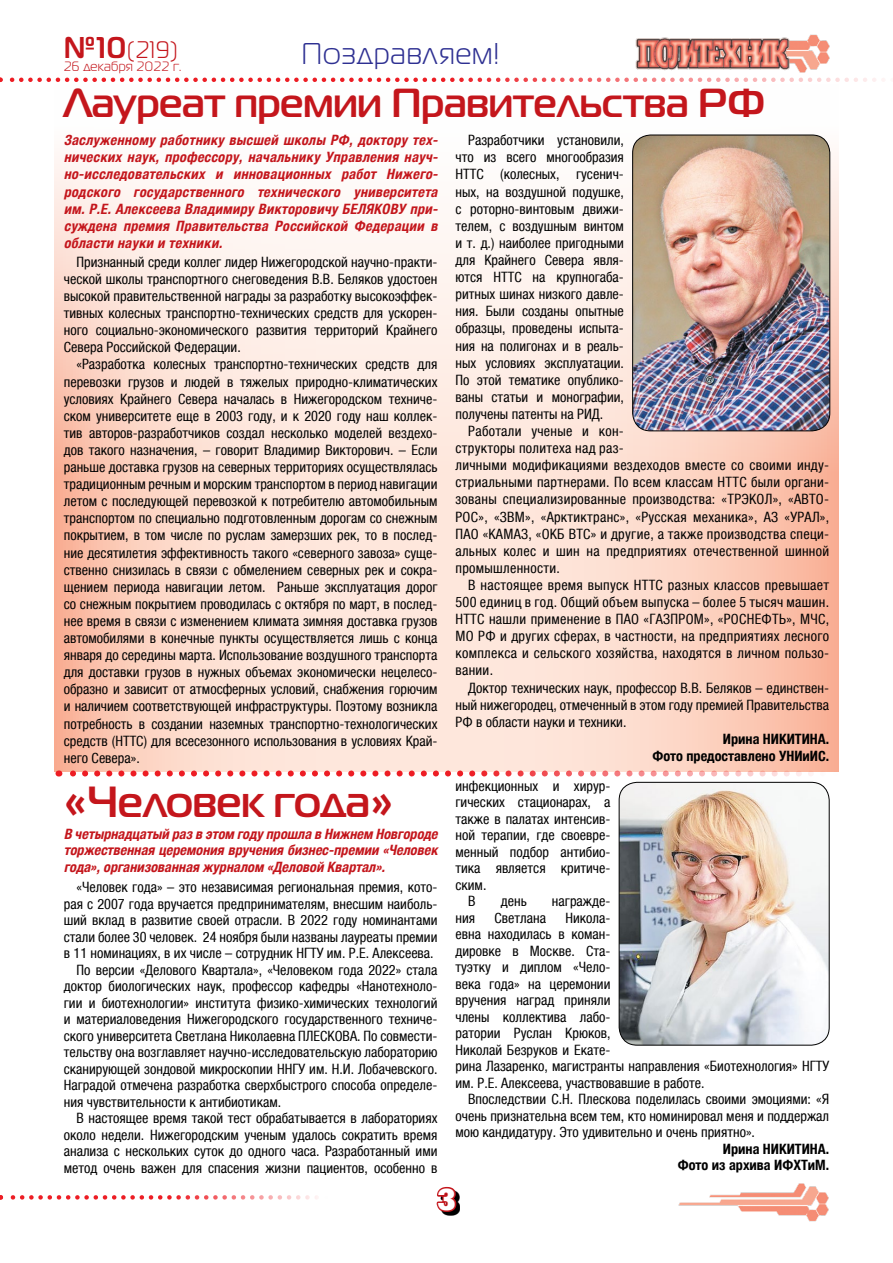
<style>
.page{position:relative;width:893px;height:1263px;background:#fff}
.page>*{position:absolute;margin:0;border:0;box-sizing:border-box;transform-origin:0 0}
.t1{font:700 43.5px "Magistral C";color:#c4161c}
.t2{font:700 40.5px "Magistral C";color:#c4161c}
.t3{font:30px "Magistral C";letter-spacing:.035em;color:#2e3092}
.t4{font:30px "Xenia Bold Cyrillic";color:#fff}
.t5{font:24px "Magistral C";color:#c4161c}
.t6{font:condensed 14.25px/17.1px "Helvetica Neue LTCYR";color:#000;text-align:justify}
.t7{font:italic 700 condensed 14.25px/17.1px "Helvetica Neue LTCYR";color:#c4161c;text-align:justify}
.t8{font:condensed 14.25px/17.1px "Helvetica Neue LTCYR";letter-spacing:.02em;color:#000}
.t9{font:700 condensed 14.25px/17.1px "Helvetica Neue LTCYR";color:#000;text-align:right}
.t10{font:13.5px "Magistral C";letter-spacing:.02em;color:#c4161c}
.s1{font-weight:700;font-size:30px}
</style>
<div class="page">
<img style="left:793px;top:34px;width:36px;height:39px">
<img style="left:635px;top:37px;width:158px;height:34px">
<svg style="left:0;top:78px;width:884px;height:4px"></svg>
<svg style="left:0;top:1195px;width:317px;height:4px"></svg>
<img style="left:678px;top:1183px;width:151px;height:39px">
<svg style="left:444px;top:1194px;width:16px;height:21px"></svg>
<svg style="left:436px;top:1186px;width:23px;height:28px"></svg>
<svg style="left:55px;top:134px;width:783px;height:637px"></svg>
<svg style="left:58px;top:770px;width:765px;height:6px"></svg>
<img style="left:633px;top:135px;width:197px;height:296px">
<div style="left:632px;top:135px;width:198px;height:296px;border:1px solid #000;border-radius:18px"></div>
<img style="left:619px;top:782px;width:210px;height:263px">
<div style="left:619px;top:782px;width:210px;height:263px;border:1px solid #000;border-radius:18px"></div>
<h3 class="t5" style="left:64px;top:37px;width:116px"><span class="s1">№10</span>(219)</h3>
<p class="t10" style="left:64px;top:59px;width:119px">26 декабря 2022 г.</p>
<h3 class="t3" style="left:302px;top:38px;width:199px">Поздравляем!</h3>
<h2 class="t2" style="left:64px;top:78px;width:703px">Лауреат премии Правительства РФ</h2>
<p class="t7" style="left:64px;top:132px;width:379px">Заслуженному работнику высшей школы РФ, доктору тех&shy;нических наук, профессору, начальнику Управления науч&shy;но-исследовательских и инновационных работ Нижего&shy;родского государственного технического университета им. Р.Е. Алексеева Владимиру Викторовичу БЕЛЯКОВУ при&shy;суждена премия Правительства Российской Федерации в области науки и техники.</p>
<p class="t6" style="left:455px;top:132px;width:170px;text-indent:13px">Разработчики установили, что из всего многообразия НТТС (колесных, гусенич&shy;ных, на воздушной подушке, с роторно-винтовым движи&shy;телем, с воздушным винтом и т. д.) наиболее пригодными для Крайнего Севера явля&shy;ются НТТС на крупногаба&shy;ритных шинах низкого давле&shy;ния. Были созданы опытные образцы, проведены испыта&shy;ния на полигонах и в реаль&shy;ных условиях эксплуатации.<br>По этой тематике опублико&shy;ваны статьи и монографии, получены патенты на РИД.</p>
<p class="t8" style="left:455px;top:423px;width:375px;text-indent:13px">Работали ученые и кон-<br>структоры политеха над раз-<br>личными модификациями вездеходов вместе со своими инду&shy;стриальными партнерами. По всем классам НТТС были органи&shy;зованы специализированные производства: «ТРЭКОЛ», «АВТО-РОС», «ЗВМ», «Арктиктранс», «Русская механика», АЗ «УРАЛ», ПАО «КАМАЗ, «ОКБ ВТС» и другие, а также производства специ&shy;альных колес и шин на предприятиях отечественной шинной промышленности.</p>
<p class="t6" style="left:455px;top:576px;width:375px;text-indent:13px">В настоящее время выпуск НТТС разных классов превышает 500 единиц в год. Общий объем выпуска – более 5 тысяч машин.<br>НТТС нашли применение в ПАО «ГАЗПРОМ», «РОСНЕФТЬ», МЧС, МО РФ и других сферах, в частности, на предприятиях лесного комплекса и сельского хозяйства, находятся в личном пользо&shy;вании.</p>
<p class="t6" style="left:455px;top:679px;width:375px;text-indent:13px">Доктор технических наук, профессор В.В. Беляков – единствен&shy;ный нижегородец, отмеченный в этом году премией Правительства РФ в области науки и техники.</p>
<p class="t9" style="left:652px;top:730px;width:178px">Ирина НИКИТИНА.<br>Фото предоставлено УНИиИС.</p>
<p class="t6" style="left:64px;top:253px;width:375px;text-indent:13px">Признанный среди коллег лидер Нижегородской научно-практи&shy;ческой школы транспортного снеговедения В.В. Беляков удостоен высокой правительственной награды за разработку высокоэффек&shy;тивных колесных транспортно-технических средств для ускорен&shy;ного социально-экономического развития территорий Крайнего Севера Российской Федерации.</p>
<p class="t6" style="left:64px;top:356px;width:375px;text-indent:13px">«Разработка колесных транспортно-технических средств для перевозки грузов и людей в тяжелых природно-климатических условиях Крайнего Севера началась в Нижегородском техниче&shy;ском университете еще в 2003 году, и к 2020 году наш коллек&shy;тив авторов-разработчиков создал несколько моделей вездехо&shy;дов такого назначения, – говорит Владимир Викторович. – Если раньше доставка грузов на северных территориях осуществлялась традиционным речным и морским транспортом в период навигации летом с последующей перевозкой к потребителю автомобильным транспортом по специально подготовленным дорогам со снежным покрытием, в том числе по руслам замерзших рек, то в послед&shy;ние десятилетия эффективность такого «северного завоза» суще&shy;ственно снизилась в связи с обмелением северных рек и сокра&shy;щением периода навигации летом. Раньше эксплуатация дорог со снежным покрытием проводилась с октября по март, в послед&shy;нее время в связи с изменением климата зимняя доставка грузов автомобилями в конечные пункты осуществляется лишь с конца января до середины марта. Использование воздушного транспорта для доставки грузов в нужных объемах экономически нецелесо&shy;образно и зависит от атмосферных условий, снабжения горючим и наличием соответствующей инфраструктуры. Поэтому возникла потребность в создании наземных транспортно-технологических средств (НТТС) для всесезонного использования в условиях Край&shy;него Севера».</p>
<h1 class="t1" style="left:64px;top:776px;width:331px">«Человек года»</h1>
<p class="t7" style="left:64px;top:825px;width:379px;line-height:16.5px">В четырнадцатый раз в этом году прошла в Нижнем Новгороде торжественная церемония вручения бизнес-премии «Человек года»,организованная журналом «Деловой Квартал».</p>
<p class="t6" style="left:77px;top:879px;width:362px">«Человек года» – это независимая региональная премия, кото-</p>
<p class="t6" style="left:64px;top:895px;width:375px">рая с 2007 года вручается предпринимателям, внесшим наиболь-</p>
<p class="t6" style="left:64px;top:912px;width:375px">ший вклад в развитие своей отрасли. В 2022 году номинантами</p>
<p class="t6" style="left:64px;top:928px;width:375px">стали более 30 человек. 24 ноября были названы лауреаты премии</p>
<p class="t6" style="left:64px;top:945px;width:371px">в 11 номинациях, в их числе – сотрудник НГТУ им. Р.Е. Алексеева.</p>
<p class="t6" style="left:77px;top:961px;width:362px">По версии «Делового Квартала», «Человеком года 2022» стала</p>
<p class="t6" style="left:64px;top:978px;width:375px">доктор биологических наук, профессор кафедры «Нанотехноло-</p>
<p class="t6" style="left:64px;top:994px;width:375px">гии и биотехнологии» института физико-химических технологий</p>
<p class="t6" style="left:64px;top:1011px;width:375px">и материаловедения Нижегородского государственного техниче-</p>
<p class="t6" style="left:64px;top:1027px;width:375px">ского университета Светлана Николаевна ПЛЕСКОВА. По совмести-</p>
<p class="t6" style="left:64px;top:1044px;width:375px">тельству она возглавляет научно-исследовательскую лабораторию</p>
<p class="t6" style="left:64px;top:1060px;width:375px">сканирующей зондовой микроскопии ННГУ им. Н.И. Лобачевского.</p>
<p class="t6" style="left:64px;top:1077px;width:375px">Наградой отмечена разработка сверхбыстрого способа определе-</p>
<p class="t6" style="left:64px;top:1093px;width:219px">ния чувствительности к антибиотикам.</p>
<p class="t6" style="left:77px;top:1110px;width:362px">В настоящее время такой тест обрабатывается в лабораториях</p>
<p class="t6" style="left:64px;top:1126px;width:375px">около недели. Нижегородским ученым удалось сократить время</p>
<p class="t6" style="left:64px;top:1143px;width:375px">анализа с нескольких суток до одного часа. Разработанный ими</p>
<p class="t6" style="left:64px;top:1159px;width:375px">метод очень важен для спасения жизни пациентов, особенно в</p>
<p class="t6" style="left:455px;top:777px;width:156px">инфекционных и хирур-</p>
<p class="t6" style="left:455px;top:794px;width:156px">гических стационарах, а</p>
<p class="t6" style="left:455px;top:810px;width:156px">также в палатах интенсив-</p>
<p class="t6" style="left:455px;top:827px;width:156px">ной терапии, где своевре-</p>
<p class="t6" style="left:455px;top:843px;width:156px">менный подбор антибио-</p>
<p class="t6" style="left:455px;top:860px;width:156px">тика является критиче-</p>
<p class="t6" style="left:455px;top:876px;width:32px">ским.</p>
<p class="t6" style="left:468px;top:893px;width:9px">В</p>
<p class="t6" style="left:501px;top:893px;width:27px">день</p>
<p class="t6" style="left:552px;top:893px;width:60px">награжде-</p>
<p class="t6" style="left:455px;top:909px;width:21px">ния</p>
<p class="t6" style="left:494px;top:909px;width:53px">Светлана</p>
<p class="t6" style="left:455px;top:910px;width:375px;line-height:16.5px;text-align:left;text-indent:110px">Никола-<br>евна находилась в коман-<br>дировке в Москве. Ста-<br>туэтку и диплом «Чело-<br>века года» на церемонии<br>вручения наград приняли<br>члены коллектива лабо-<br>ратории Руслан Крюков,<br>Николай Безруков и Екате-<br>рина Лазаренко, магистранты направления «Биотехнология» НГТУ им. Р.Е. Алексеева, участвовавшие в работе.</p>
<p class="t6" style="left:455px;top:1091px;width:375px;line-height:16.5px;text-indent:13px">Впоследствии С.Н. Плескова поделилась своими эмоциями: «Я очень признательна всем тем, кто номинировал меня и поддержал мою кандидатуру. Это удивительно и очень приятно».</p>
<p class="t9" style="left:678px;top:1141px;width:153px;line-height:16.5px">Ирина НИКИТИНА.<br>Фото из архива ИФХТиМ.</p>
<h3 class="t4" style="left:437px;top:1182px;width:20px">3</h3>
</div>
